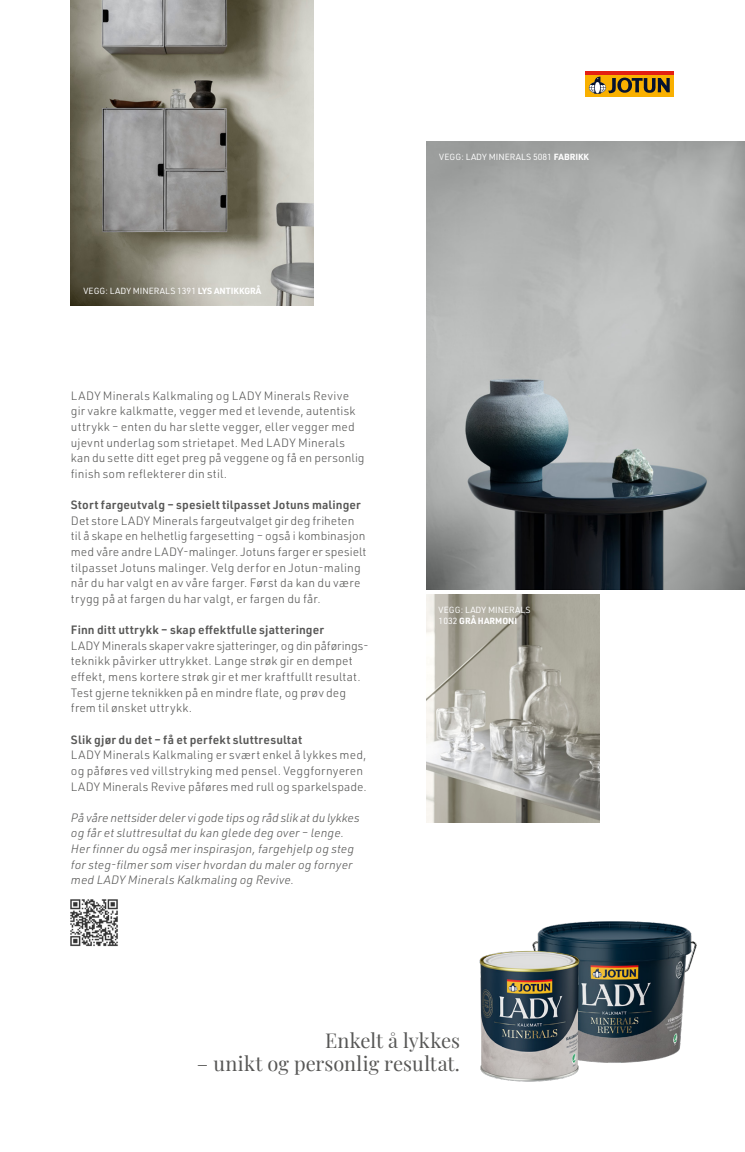
<style>
.page{position:relative;width:745px;height:1152px;background:#fff}
.page>*{position:absolute;margin:0;border:0;box-sizing:border-box;transform-origin:0 0}
.t1{font:20px "Playfair Display";color:#575756}
.GCC2024_Body_text{font:300 11.88px/15.6px "URWDIN";letter-spacing:.01em;color:#575756}
.GCC2024_Body_text-2{font:italic 300 11.88px/15.6px "URWDIN";letter-spacing:.01em;color:#575756}
.GCC2024_Body_text-3{font:600 11.88px "URWDIN";letter-spacing:.02em;color:#575756}
.GCC2024_Body_text-4{font:300 11.88px "URWDIN";letter-spacing:-.01em;color:#575756}
.t2{font:8.75px "URWDIN";color:#fff}
.t3{font:700 8.75px "URWDIN";color:#fff}
.s1{font-weight:700}
.s2{font-weight:400}
</style>
<div class="page">
<img style="left:538px;top:921px;width:159px;height:142px">
<img style="left:426px;top:142px;width:318px;height:447px">
<img style="left:71px;top:0;width:243px;height:306px">
<img style="left:426px;top:594px;width:173px;height:228px">
<div style="left:585px;top:74px;width:88px;height:23px;background:#f9b000"></div>
<hr style="left:585px;top:71px;width:88px;height:3px;background:#e41f13">
<svg style="left:588px;top:77px;width:81px;height:17px"></svg>
<img style="left:70px;top:899px;width:48px;height:48px">
<img style="left:479px;top:933px;width:121px;height:149px">
<p class="t2" style="left:83px;top:285px;width:179px">VEGG: LADY MINERALS 1391 <span class="s1">LYS ANTIKKGRÅ</span></p>
<p class="GCC2024_Body_text" style="left:71px;top:387px;width:295px">LADY Minerals Kalkmaling og LADY Minerals Revive gir vakre kalkmatte, vegger med et levende, autentisk uttrykk – enten du har slette vegger, eller vegger med ujevnt underlag som strietapet. Med LADY Minerals kan du sette ditt eget preg på veggene og få en personlig finish som reflekterer din stil.</p>
<p class="GCC2024_Body_text-3" style="left:71px;top:497px;width:291px">Stort fargeutvalg – spesielt tilpasset Jotuns malinger</p>
<p class="GCC2024_Body_text" style="left:71px;top:512px;width:297px">Det store LADY Minerals fargeutvalget gir deg friheten til å skape en helhetlig fargesetting – også i kombinasjon med våre andre LADY-malinger. Jotuns farger er spesielt tilpasset Jotuns malinger. Velg derfor en Jotun-maling når du har valgt en av våre farger. Først da kan du være trygg på at fargen du har valgt, er fargen du får.</p>
<p class="GCC2024_Body_text-3" style="left:71px;top:622px;width:254px">Finn ditt uttrykk – skap effektfulle sjatteringer</p>
<p class="GCC2024_Body_text-4" style="left:71px;top:638px;width:299px">LADY Minerals skaper vakre sjatteringer, og din påførings-</p>
<p class="GCC2024_Body_text" style="left:71px;top:653px;width:291px">teknikk påvirker uttrykket. Lange strøk gir en dempet effekt, mens kortere strøk gir et mer kraftfullt resultat.<br>Test gjerne teknikken på en mindre flate, og prøv deg frem til ønsket uttrykk.</p>
<p class="GCC2024_Body_text-3" style="left:71px;top:731px;width:232px">Slik gjør du det – få et perfekt sluttresultat</p>
<p class="GCC2024_Body_text" style="left:71px;top:747px;width:297px">LADY Minerals Kalkmaling er svært enkel å lykkes med, og påføres ved villstryking med pensel. Veggfornyeren<br>LADY Minerals Revive påføres med rull og sparkelspade.</p>
<p class="GCC2024_Body_text-2" style="left:71px;top:809px;width:290px">På våre nettsider deler vi gode tips og råd slik at du lykkes og får et sluttresultat du kan glede deg over – lenge.</p>
<p class="GCC2024_Body_text-2" style="left:71px;top:840px;width:284px">Her finner du også mer inspirasjon, fargehjelp og steg for steg-filmer som viser hvordan du maler og fornyer med LADY Minerals Kalkmaling og Revive.</p>
<p class="t2" style="left:439px;top:152px;width:151px">VEGG: LADY MINERALS 5081 <span class="s1">FABRIKK</span></p>
<p class="t2" style="left:438px;top:604px;width:93px">VEGG: LADY MINERALS</p>
<p class="t3" style="left:438px;top:615px;width:80px"><span class="s2">1032</span> GRÅ HARMONI</p>
<p class="t1" style="left:325px;top:1024px;width:136px">Enkelt å lykkes</p>
<p class="t1" style="left:197px;top:1048px;width:264px">– unikt og personlig resultat.</p>
</div>
